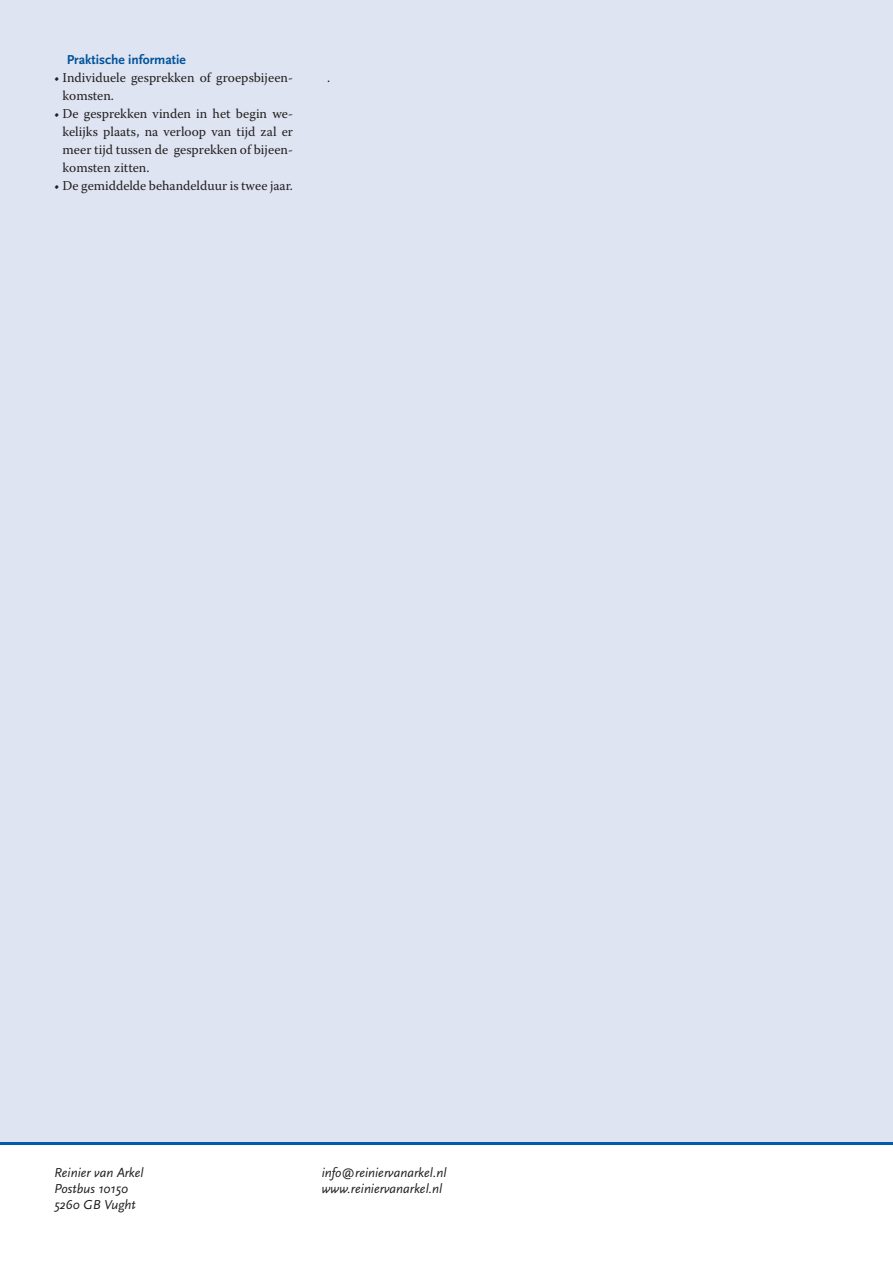
<style>
.page{position:relative;width:893px;height:1263px;background:#fff}
.page>*{position:absolute;margin:0;border:0;box-sizing:border-box;transform-origin:0 0}
.t1{font:13.5px/18px "Warnock Pro";color:#231f20}
.t2{font:italic 13.5px "Scala Sans";color:#231f20}
.tk{font:700 13.5px "Scala Sans";color:#01529a}
</style>
<div class="page">
<div style="left:0;top:0;width:893px;height:1145px;background:#dee4f1"></div>
<hr style="left:0;top:1142px;width:893px;height:3px;background:#015dac">
<p class="tk" style="left:67px;top:51px;width:120px">Praktische informatie</p>
<p class="t1" style="left:63px;top:68px;width:232px;text-indent:-9px">• Individuele gesprekken of groepsbijeen&shy;komsten.</p>
<p class="t1" style="left:63px;top:104px;width:232px;text-align:justify;text-indent:-9px">• De gesprekken vinden in het begin we&shy;kelijks plaats, na verloop van tijd zal er meer tijd tussen de gesprekken of bijeen&shy;komsten zitten.</p>
<p class="t1" style="left:54px;top:176px;width:240px">• De gemiddelde behandelduur is twee jaar.</p>
<p class="t1" style="left:327px;top:68px;width:5px">.</p>
<p class="t2" style="left:54px;top:1164px;width:91px">Reinier van Arkel</p>
<p class="t2" style="left:54px;top:1180px;width:75px">Postbus 10150</p>
<p class="t2" style="left:54px;top:1196px;width:83px">5260 GB Vught</p>
<p class="t2" style="left:322px;top:1164px;width:126px">info@reiniervanarkel.nl</p>
<p class="t2" style="left:322px;top:1180px;width:122px">www.reiniervanarkel.nl</p>
</div>
